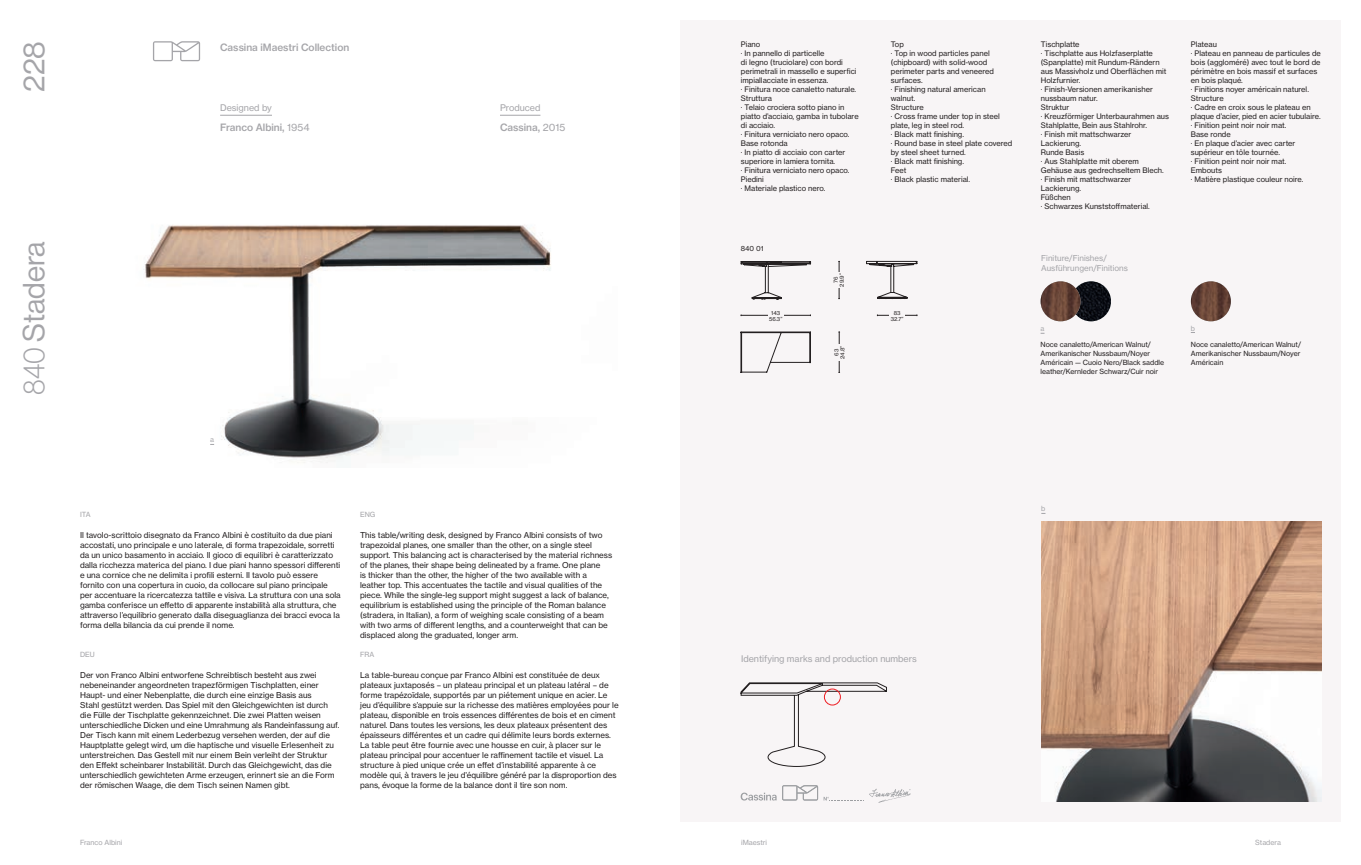
<style>
.page{position:relative;width:1361px;height:865px;background:#fff}
.page>*{position:absolute;margin:0;border:0;box-sizing:border-box;transform-origin:0 0}
.t1{font:30px "Haas Grot Disp 55 Roman";color:#a5a5a9}
.t2{font:500 10px "Haas Grot Text 65";color:#a5a5a9}
.t3{font:9px "Haas Grot Text 55 Roman";color:#a5a5a9}
.t4{font:8px/10px "Haas Grot Text 55 Roman";color:#231f20}
.t5{font:8px/10px "Haas Grot Text 55 Roman";color:#a5a5a9}
.t6{font:7.5px/9px "Haas Grot Text 55 Roman";color:#231f20}
.t7{font:7px/9px "Haas Grot Text 55 Roman";color:#231f20;text-align:justify}
.t8{font:7px "Haas Grot Text 55 Roman";color:#a5a5a9}
.t9{font:5.5px/6px "Haas Grot Text 55 Roman";color:#231f20;text-align:center}
.s1{font-family:"Haas Grot Text 55 Roman";font-weight:400}
.s2{font-family:"Haas Grot Disp 35";font-weight:100}
</style>
<div class="page">
<div style="left:680px;top:20px;width:661px;height:801px;background:#f8f5f6"></div>
<img style="left:143px;top:114px;width:408px;height:349px">
<img style="left:1041px;top:521px;width:280px;height:280px">
<hr style="left:220px;top:115px;width:52px;height:1px;background:#a5a5a9">
<hr style="left:500px;top:115px;width:40px;height:1px;background:#a5a5a9">
<svg style="left:741px;top:261px;width:70px;height:38px"></svg>
<hr style="left:741px;top:315px;width:69px;height:1px;background:#231f20">
<hr style="left:877px;top:315px;width:40px;height:1px;background:#231f20">
<hr style="left:839px;top:332px;width:1px;height:40px;background:#231f20">
<div style="left:768px;top:310px;width:15px;height:10px;background:#f8f5f6"></div>
<div style="left:889px;top:310px;width:15px;height:10px;background:#f8f5f6"></div>
<div style="left:834px;top:344px;width:10px;height:17px;background:#f8f5f6"></div>
<hr style="left:839px;top:261px;width:1px;height:37px;background:#231f20">
<div style="left:833px;top:272px;width:11px;height:16px;background:#f8f5f6"></div>
<svg style="left:866px;top:261px;width:51px;height:38px"></svg>
<svg style="left:741px;top:332px;width:69px;height:40px"></svg>
<svg style="left:740px;top:682px;width:147px;height:84px"></svg>
<div style="left:824px;top:688px;width:17px;height:17px;border:1px solid #ee1d23;border-radius:50%"></div>
<img style="left:1071px;top:281px;width:40px;height:40px;border-radius:20px">
<img style="left:1040px;top:281px;width:40px;height:40px;border-radius:20px">
<img style="left:1191px;top:281px;width:40px;height:40px;border-radius:20px">
<svg style="left:740px;top:792px;width:36px;height:8px"></svg>
<svg style="left:782px;top:785px;width:47px;height:15px"></svg>
<svg style="left:869px;top:788px;width:41px;height:14px"></svg>
<svg style="left:153px;top:41px;width:47px;height:20px"></svg>
<h1 class="t1" style="left:17px;top:92px;width:52px;rotate:-90deg">228</h1>
<p class="t2" style="left:220px;top:41px;width:131px">Cassina iMaestri Collection</p>
<p class="t3" style="left:220px;top:102px;width:53px">Designed by</p>
<p class="t2" style="left:220px;top:121px;width:91px">Franco Albini, <span class="s1">1954</span></p>
<p class="t3" style="left:500px;top:102px;width:42px">Produced</p>
<p class="t2" style="left:500px;top:121px;width:67px">Cassina, <span class="s1">2015</span></p>
<h1 class="t1" style="left:17px;top:395px;width:155px;rotate:-90deg"><span class="s2">840</span> Stadera</h1>
<p class="t8" style="left:210px;top:435px;width:5px">a</p>
<p class="t8" style="left:80px;top:510px;width:12px">ITA</p>
<p class="t8" style="left:360px;top:510px;width:17px">ENG</p>
<p class="t4" style="left:80px;top:530px;width:262px">Il tavolo-scrittoio disegnato da Franco Albini è costituito da due piani accostati, uno principale e uno laterale, di forma trapezoidale, sorretti da un unico basamento in acciaio. Il gioco di equilibri è caratterizzato dalla ricchezza materica del piano. I due piani hanno spessori differenti e una cornice che ne delimita i profili esterni. Il tavolo può essere fornito con una copertura in cuoio, da collocare sul piano principale per accentuare la ricercatezza tattile e visiva. La struttura con una sola gamba conferisce un effetto di apparente instabilità alla struttura, che attraverso l’equilibrio generato dalla diseguaglianza dei bracci evoca la forma della bilancia da cui prende il nome.</p>
<p class="t4" style="left:360px;top:530px;width:254px">This table/writing desk, designed by Franco Albini consists of two trapezoidal planes, one smaller than the other, on a single steel support. This balancing act is characterised by the material richness of the planes, their shape being delineated by a frame. One plane<br>is thicker than the other, the higher of the two available with a leather top. This accentuates the tactile and visual qualities of the piece. While the single-leg support might suggest a lack of balance, equilibrium is established using the principle of the Roman balance (stradera, in Italian), a form of weighing scale consisting of a beam with two arms of different lengths, and a counterweight that can be displaced along the graduated, longer arm.</p>
<p class="t4" style="left:80px;top:670px;width:261px">Der von Franco Albini entworfene Schreibtisch besteht aus zwei nebeneinander angeordneten trapezförmigen Tischplatten, einer Haupt- und einer Nebenplatte, die durch eine einzige Basis aus<br>Stahl gestützt werden. Das Spiel mit den Gleichgewichten ist durch die Fülle der Tischplatte gekennzeichnet. Die zwei Platten weisen unterschiedliche Dicken und eine Umrahmung als Randeinfassung auf.<br>Der Tisch kann mit einem Lederbezug versehen werden, der auf die Hauptplatte gelegt wird, um die haptische und visuelle Erlesenheit zu unterstreichen. Das Gestell mit nur einem Bein verleiht der Struktur den Effekt scheinbarer Instabilität. Durch das Gleichgewicht, das die unterschiedlich gewichteten Arme erzeugen, erinnert sie an die Form der römischen Waage, die dem Tisch seinen Namen gibt.</p>
<p class="t8" style="left:80px;top:650px;width:16px">DEU</p>
<p class="t8" style="left:360px;top:650px;width:16px">FRA</p>
<p class="t4" style="left:360px;top:670px;width:260px">La table-bureau conçue par Franco Albini est constituée de deux plateaux juxtaposés – un plateau principal et un plateau latéral – de forme trapézoïdale, supportés par un piétement unique en acier. Le jeu d’équilibre s’appuie sur la richesse des matières employées pour le plateau, disponible en trois essences différentes de bois et en ciment naturel. Dans toutes les versions, les deux plateaux présentent des épaisseurs différentes et un cadre qui délimite leurs bords externes.<br>La table peut être fournie avec une housse en cuir, à placer sur le plateau principal pour accentuer le raffinement tactile et visuel. La structure à pied unique crée un effet d’instabilité apparente à ce modèle qui, à travers le jeu d’équilibre généré par la disproportion des pans, évoque la forme de la balance dont il tire son nom.</p>
<p class="t8" style="left:80px;top:838px;width:44px">Franco Albini</p>
<p class="t6" style="left:741px;top:40px;width:119px">Piano<br>· In pannello di particelle<br>di legno (truciolare) con bordi perimetrali in massello e superfici impiallacciate in essenza.<br>· Finitura noce canaletto naturale.<br>Struttura<br>· Telaio crociera sotto piano in piatto d’acciaio, gamba in tubolare di acciaio.<br>· Finitura verniciato nero opaco.<br>Base rotonda<br>· In piatto di acciaio con carter superiore in lamiera tornita.<br>· Finitura verniciato nero opaco.<br>Piedini<br>· Materiale plastico nero.</p>
<p class="t6" style="left:1041px;top:40px;width:130px">Tischplatte<br>· Tischplatte aus Holzfaserplatte (Spanplatte) mit Rundum-Rändern aus Massivholz und Oberflächen mit<br>Holzfurnier.<br>· Finish-Versionen amerikanisher nussbaum natur.<br>Struktur<br>· Kreuzförmiger Unterbaurahmen aus<br>Stahlplatte, Bein aus Stahlrohr.<br>· Finish mit mattschwarzer<br>Lackierung.<br>Runde Basis<br>· Aus Stahlplatte mit oberem<br>Gehäuse aus gedrechseltem Blech.<br>· Finish mit mattschwarzer<br>Lackierung.<br>Füßchen<br>· Schwarzes Kunststoffmaterial.</p>
<p class="t6" style="left:891px;top:40px;width:123px">Top<br>· Top in wood particles panel (chipboard) with solid-wood perimeter parts and veneered surfaces.<br>· Finishing natural american<br>walnut.<br>Structure<br>· Cross frame under top in steel plate, leg in steel rod.<br>· Black matt finishing.<br>· Round base in steel plate covered by steel sheet turned.<br>· Black matt finishing.<br>Feet<br>· Black plastic material.</p>
<p class="t6" style="left:1191px;top:40px;width:131px">Plateau<br>· Plateau en panneau de particules de bois (aggloméré) avec tout le bord de périmètre en bois massif et surfaces en bois plaqué.<br>· Finitions noyer américain naturel.<br>Structure<br>· Cadre en croix sous le plateau en plaque d’acier, pied en acier tubulaire. · Finition peint noir noir mat.<br>Base ronde<br>· En plaque d’acier avec carter supérieur en tôle tournée.<br>· Finition peint noir noir mat.<br>Embouts<br>· Matière plastique couleur noire.</p>
<p class="t7" style="left:741px;top:244px;width:24px">840 01</p>
<p class="t9" style="left:833px;top:286px;width:15px;rotate:-90deg">76<br>29.9”</p>
<p class="t9" style="left:769px;top:309px;width:15px">143<br>56.3”</p>
<p class="t9" style="left:890px;top:309px;width:14px">83<br>32.7”</p>
<p class="t9" style="left:833px;top:359px;width:15px;rotate:-90deg">63<br>24.8”</p>
<p class="t3" style="left:741px;top:652px;width:177px">Identifying marks and production numbers</p>
<p class="t5" style="left:1041px;top:253px;width:88px">Finiture/Finishes/<br>Ausführungen/Finitions</p>
<p class="t8" style="left:1040px;top:324px;width:5px">a</p>
<p class="t7" style="left:1040px;top:340px;width:125px;text-align:left">Noce canaletto/American Walnut/ Amerikanischer Nussbaum/Noyer Américain — Cuoio Nero/Black saddle leather/Kernleder Schwarz/Cuir noir</p>
<p class="t8" style="left:1191px;top:323px;width:6px">b</p>
<p class="t7" style="left:1191px;top:340px;width:112px">Noce canaletto/American Walnut/ Amerikanischer Nussbaum/Noyer Américain</p>
<p class="t8" style="left:1041px;top:504px;width:6px">b</p>
<p class="t8" style="left:741px;top:838px;width:27px">iMaestri</p>
<p class="t8" style="left:1255px;top:838px;width:27px">Stadera</p>
</div>
